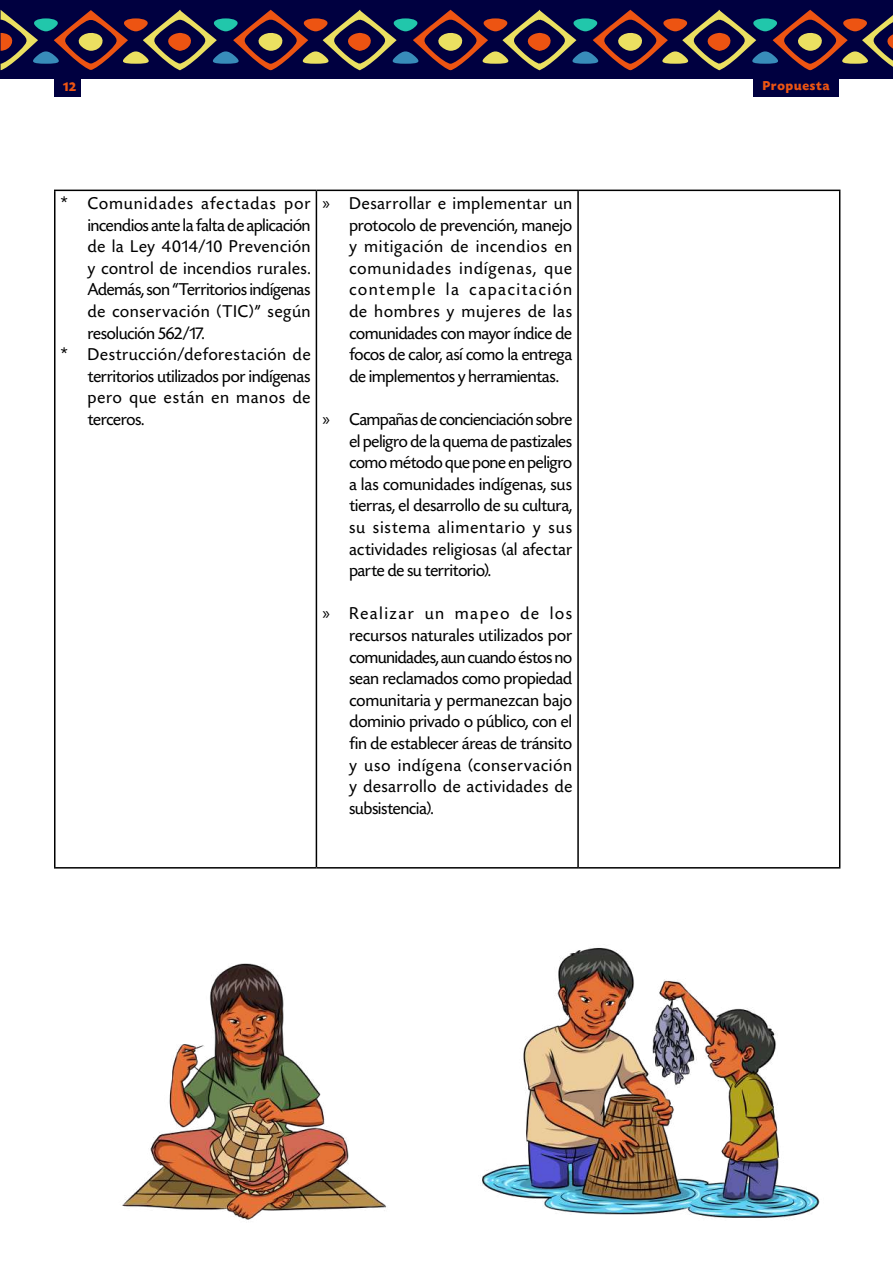
<style>
.page{position:relative;width:893px;height:1263px;background:#fff}
.page>*{position:absolute;margin:0;border:0;box-sizing:border-box;transform-origin:0 0}
.t1{font:18px/21.6px "Today SHOP";letter-spacing:.02em;color:#000;text-align:justify}
.t2{font:18px "Today SHOP";letter-spacing:-.005em;color:#000}
.t3{font:18px "Today SHOP";letter-spacing:.05em;color:#000}
.t4{font:18px "Today SHOP";color:#000}
.t5{font:18px "Today SHOP";letter-spacing:.045em;color:#000}
.t6{font:18px "Today SHOP";letter-spacing:.055em;color:#000}
.t7{font:18px "Today SHOP";letter-spacing:.08em;color:#000}
.t8{font:18px "Today SHOP";letter-spacing:.065em;color:#000}
.t9{font:18px "Today SHOP";letter-spacing:-.01em;color:#000}
.t10{font:700 13.5px "Today SHOP";letter-spacing:.065em;color:#ed5412}
.s1{font-family:"Myriad Pro"}
</style>
<div class="page">
<div style="left:754px;top:76px;width:85px;height:20px;background:#000040"></div>
<div style="left:54px;top:77px;width:27px;height:20px;background:#000040"></div>
<div style="left:0;top:0;width:893px;height:79px;background:#000040"></div>
<svg style="left:1px;top:10px;width:892px;height:60px"></svg>
<hr style="left:54px;top:190px;width:262px;height:1px;background:#000">
<hr style="left:54px;top:191px;width:2px;height:676px;background:#000">
<hr style="left:316px;top:190px;width:262px;height:1px;background:#000">
<hr style="left:316px;top:191px;width:1px;height:676px;background:#000">
<hr style="left:578px;top:190px;width:262px;height:1px;background:#000">
<hr style="left:577px;top:191px;width:2px;height:676px;background:#000">
<hr style="left:839px;top:191px;width:1px;height:676px;background:#000">
<hr style="left:54px;top:867px;width:262px;height:1px;background:#000">
<hr style="left:316px;top:867px;width:262px;height:1px;background:#000">
<hr style="left:578px;top:867px;width:262px;height:1px;background:#000">
<img style="left:482px;top:948px;width:338px;height:270px">
<img style="left:122px;top:963px;width:265px;height:257px">
<p class="t10" style="left:63px;top:80px;width:14px">12</p>
<p class="t10" style="left:763px;top:79px;width:68px">Propuesta</p>
<p class="t7" style="left:61px;top:194px;width:251px">* Comunidades afectadas por</p>
<p class="t2" style="left:88px;top:215px;width:224px">incendios ante la falta de aplicación</p>
<p class="t3" style="left:88px;top:237px;width:224px">de la Ley 4014/10 Prevención</p>
<p class="t5" style="left:88px;top:259px;width:224px">y control de incendios rurales.</p>
<p class="t2" style="left:88px;top:280px;width:224px">Además, son “Territorios indígenas</p>
<p class="t6" style="left:88px;top:302px;width:224px">de conservación (TIC)” según</p>
<p class="t4" style="left:88px;top:323px;width:118px">resolución 562/17.</p>
<p class="t3" style="left:61px;top:345px;width:251px">* Destrucción/deforestación de</p>
<p class="t4" style="left:88px;top:367px;width:224px">territorios utilizados por indígenas</p>
<p class="t8" style="left:88px;top:388px;width:224px">pero que están en manos de</p>
<p class="t9" style="left:88px;top:410px;width:58px">terceros.</p>
<p class="t1" style="left:349px;top:193px;width:224px;text-indent:-27px"><span class="s1">»</span> Desarrollar e implementar un protocolo de prevención, manejo y mitigación de incendios en comunidades indígenas, que contemple la capacitación de hombres y mujeres de las comunidades con mayor índice de focos de calor, así como la entrega de implementos y herramientas.</p>
<p class="t1" style="left:349px;top:409px;width:224px;text-indent:-27px"><span class="s1">»</span> Campañas de concienciación sobre el peligro de la quema de pastizales como método que pone en peligro a las comunidades indígenas, sus tierras, el desarrollo de su cultura, su sistema alimentario y sus actividades religiosas (al afectar parte de su territorio).</p>
<p class="t1" style="left:349px;top:603px;width:224px;text-indent:-27px"><span class="s1">»</span> Realizar un mapeo de los recursos naturales utilizados por comunidades, aun cuando éstos no sean reclamados como propiedad comunitaria y permanezcan bajo dominio privado o público, con el fin de establecer áreas de tránsito y uso indígena (conservación y desarrollo de actividades de subsistencia).</p>
</div>
